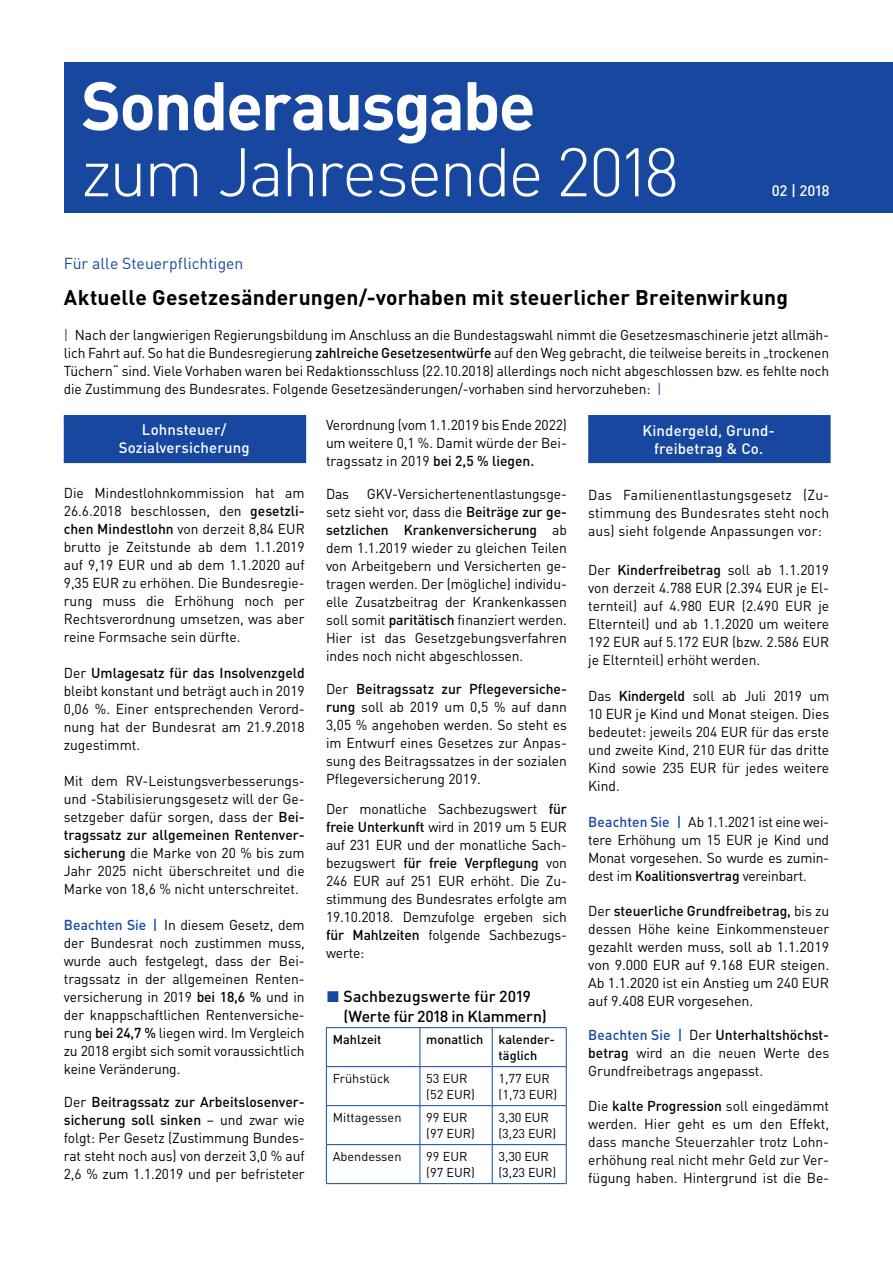
<style>
.page{position:relative;width:893px;height:1263px;background:#fff}
.page>*{position:absolute;margin:0;border:0;box-sizing:border-box;transform-origin:0 0}
.t1{font:300 67.5px "DIN Pro";letter-spacing:-.04em;color:#fff}
.t2{font:700 67.5px "DIN Pro";letter-spacing:-.03em;color:#fff}
.t3{font:700 21px "DIN Pro";letter-spacing:.01em;color:#000}
.t4{font:500 15.75px/19.5px "DIN Pro";color:#000}
.t5{font:15.75px "DIN Pro";color:#17479e}
.t6{font:500 15px/18px "DIN Pro";letter-spacing:.01em;color:#fff;text-align:center}
.t7{font:14.25px/18px "DIN Pro";color:#000;text-align:justify}
.t8{font:12.75px/16.5px "DIN Pro";color:#000}
.t9{font:500 12.75px/16.5px "DIN Pro";color:#000}
.s1{color:#17479e}
.s2{font-weight:500}
.s3{font-weight:500;color:#17479e}
</style>
<div class="page">
<div style="left:64px;top:62px;width:829px;height:151px;background:#17479e"></div>
<div style="left:64px;top:415px;width:242px;height:48px;background:#17479e"></div>
<svg style="left:327px;top:1028px;width:239px;height:155px"></svg>
<hr style="left:326px;top:1027px;width:94px;height:1px;background:#17479e">
<hr style="left:326px;top:1028px;width:1px;height:38px;background:#17479e">
<hr style="left:420px;top:1027px;width:72px;height:1px;background:#17479e">
<hr style="left:420px;top:1028px;width:1px;height:38px;background:#17479e">
<hr style="left:492px;top:1027px;width:75px;height:1px;background:#17479e">
<hr style="left:492px;top:1028px;width:1px;height:38px;background:#17479e">
<hr style="left:566px;top:1028px;width:1px;height:38px;background:#17479e">
<hr style="left:326px;top:1066px;width:94px;height:1px;background:#17479e">
<hr style="left:326px;top:1067px;width:1px;height:38px;background:#17479e">
<hr style="left:420px;top:1066px;width:72px;height:1px;background:#17479e">
<hr style="left:420px;top:1067px;width:1px;height:38px;background:#17479e">
<hr style="left:492px;top:1066px;width:75px;height:1px;background:#17479e">
<hr style="left:492px;top:1067px;width:1px;height:38px;background:#17479e">
<hr style="left:566px;top:1067px;width:1px;height:38px;background:#17479e">
<hr style="left:326px;top:1105px;width:94px;height:1px;background:#17479e">
<hr style="left:326px;top:1106px;width:1px;height:38px;background:#17479e">
<hr style="left:326px;top:1144px;width:94px;height:1px;background:#17479e">
<hr style="left:326px;top:1145px;width:1px;height:38px;background:#17479e">
<hr style="left:326px;top:1183px;width:94px;height:1px;background:#17479e">
<hr style="left:420px;top:1105px;width:72px;height:1px;background:#17479e">
<hr style="left:420px;top:1106px;width:1px;height:38px;background:#17479e">
<hr style="left:420px;top:1144px;width:72px;height:1px;background:#17479e">
<hr style="left:420px;top:1145px;width:1px;height:38px;background:#17479e">
<hr style="left:420px;top:1183px;width:72px;height:1px;background:#17479e">
<hr style="left:492px;top:1105px;width:75px;height:1px;background:#17479e">
<hr style="left:492px;top:1106px;width:1px;height:38px;background:#17479e">
<hr style="left:566px;top:1106px;width:1px;height:38px;background:#17479e">
<hr style="left:492px;top:1144px;width:75px;height:1px;background:#17479e">
<hr style="left:492px;top:1145px;width:1px;height:38px;background:#17479e">
<hr style="left:566px;top:1145px;width:1px;height:38px;background:#17479e">
<hr style="left:492px;top:1183px;width:75px;height:1px;background:#17479e">
<div style="left:588px;top:415px;width:243px;height:48px;background:#17479e"></div>
<h1 class="t2" style="left:81px;top:60px;width:456px">Sonderausgabe</h1>
<h1 class="t1" style="left:81px;top:126px;width:600px">zum Jahresende 2018</h1>
<p class="t6" style="left:772px;top:181px;width:59px">02 | 2018</p>
<p class="t5" style="left:64px;top:253px;width:181px">Für alle Steuerpflichtigen</p>
<h2 class="t3" style="left:64px;top:283px;width:726px">Aktuelle Gesetzesänderungen/-vorhaben mit steuerlicher Breitenwirkung</h2>
<p class="t7" style="left:64px;top:325px;width:767px"><span class="s1">|</span> Nach der langwierigen Regierungsbildung im Anschluss an die Bundestagswahl nimmt die Gesetzesmaschinerie jetzt allmäh&shy;lich Fahrt auf. So hat die Bundesregierung <span class="s2">zahlreiche Gesetzesentwürfe</span> auf den Weg gebracht, die teilweise bereits in „trockenen Tüchern“ sind. Viele Vorhaben waren bei Redaktionsschluss (22.10.2018) allerdings noch nicht abgeschlossen bzw. es fehlte noch die Zustimmung des Bundesrates. Folgende Gesetzesänderungen/-vorhaben sind hervorzuheben: <span class="s1">|</span></p>
<p class="t6" style="left:119px;top:420px;width:133px">Lohnsteuer/<br>Sozialversicherung</p>
<p class="t7" style="left:64px;top:483px;width:242px">Die Mindestlohnkommission hat am 26.6.2018 beschlossen, den <span class="s2">gesetzli&shy;chen Mindestlohn</span> von derzeit 8,84 EUR brutto je Zeitstunde ab dem 1.1.2019 auf 9,19 EUR und ab dem 1.1.2020 auf 9,35 EUR zu erhöhen. Die Bundesregie&shy;rung muss die Erhöhung noch per Rechtsverordnung umsetzen, was aber reine Formsache sein dürfte.</p>
<p class="t7" style="left:64px;top:663px;width:242px">Der <span class="s2">Umlagesatz für das Insolvenzgeld </span>bleibt konstant und beträgt auch in 2019<br>0,06 %. Einer entsprechenden Verord&shy;nung hat der Bundesrat am 21.9.2018 zugestimmt.</p>
<p class="t7" style="left:64px;top:771px;width:242px">Mit dem RV-Leistungsverbesserungs&shy;und -Stabilisierungsgesetz will der Ge&shy;setzgeber dafür sorgen, dass der <span class="s2">Bei&shy;tragssatz zur allgemeinen Rentenver&shy;sicherung</span> die Marke von 20 % bis zum Jahr 2025 nicht überschreitet und die Marke von 18,6 % nicht unterschreitet.</p>
<p class="t7" style="left:64px;top:915px;width:242px"><span class="s3">Beachten Sie |</span> In diesem Gesetz, dem der Bundesrat noch zustimmen muss, wurde auch festgelegt, dass der Bei&shy;tragssatz in der allgemeinen Renten&shy;versicherung in 2019 <span class="s2">bei 18,6 %</span> und in der knappschaftlichen Rentenversiche&shy;rung <span class="s2">bei 24,7 %</span> liegen wird. Im Vergleich zu 2018 ergibt sich somit voraussichtlich keine Veränderung.</p>
<p class="t7" style="left:64px;top:1092px;width:242px">Der <span class="s2">Beitragssatz zur Arbeitslosenver&shy;sicherung soll sinken</span> – und zwar wie folgt: Per Gesetz (Zustimmung Bundes&shy;rat steht noch aus) von derzeit 3,0 % auf 2,6 % zum 1.1.2019 und per befristeter</p>
<p class="t7" style="left:326px;top:415px;width:242px">Verordnung (vom 1.1.2019 bis Ende 2022) um weitere 0,1 %. Damit würde der Bei&shy;tragssatz in 2019 <span class="s2">bei 2,5 % liegen.</span></p>
<p class="t7" style="left:326px;top:484px;width:242px">Das GKV-Versichertenentlastungsge&shy;setz sieht vor, dass die <span class="s2">Beiträge zur ge&shy;setzlichen Krankenversicherung</span> ab dem 1.1.2019 wieder zu gleichen Teilen von Arbeitgebern und Versicherten ge&shy;tragen werden. Der (mögliche) individu&shy;elle Zusatzbeitrag der Krankenkassen soll somit <span class="s2">paritätisch</span> finanziert werden.<br>Hier ist das Gesetzgebungsverfahren indes noch nicht abgeschlossen.</p>
<p class="t7" style="left:326px;top:679px;width:242px">Der <span class="s2">Beitragssatz zur Pflegeversiche&shy;rung</span> soll ab 2019 um 0,5 % auf dann 3,05 % angehoben werden. So steht es im Entwurf eines Gesetzes zur Anpas&shy;sung des Beitragssatzes in der sozialen Pflegeversicherung 2019.</p>
<p class="t7" style="left:326px;top:799px;width:242px">Der monatliche Sachbezugswert <span class="s2">für freie Unterkunft</span> wird in 2019 um 5 EUR auf 231 EUR und der monatliche Sach&shy;bezugswert <span class="s2">für freie Verpflegung</span> von 246 EUR auf 251 EUR erhöht. Die Zu&shy;stimmung des Bundesrates erfolgte am 19.10.2018. Demzufolge ergeben sich <span class="s2">für Mahlzeiten</span> folgende Sachbezugs&shy;werte:</p>
<p class="t4" style="left:343px;top:986px;width:205px;text-indent:-17px"><span class="s1">◼</span> Sachbezugswerte für 2019 (Werte für 2018 in Klammern)</p>
<p class="t9" style="left:333px;top:1030px;width:50px">Mahlzeit</p>
<p class="t9" style="left:499px;top:1030px;width:58px;text-indent:-72px">monatlich kalender&shy;täglich</p>
<p class="t8" style="left:333px;top:1069px;width:59px">Frühstück</p>
<p class="t8" style="left:426px;top:1069px;width:50px">53 EUR (52 EUR)</p>
<p class="t8" style="left:499px;top:1069px;width:60px">1,77 EUR (1,73 EUR)</p>
<p class="t8" style="left:333px;top:1108px;width:70px">Mittagessen</p>
<p class="t8" style="left:426px;top:1108px;width:50px">99 EUR (97 EUR)</p>
<p class="t8" style="left:499px;top:1108px;width:59px">3,30 EUR (3,23 EUR)</p>
<p class="t8" style="left:333px;top:1147px;width:70px">Abendessen</p>
<p class="t8" style="left:426px;top:1147px;width:50px">99 EUR (97 EUR)</p>
<p class="t8" style="left:499px;top:1147px;width:59px">3,30 EUR (3,23 EUR)</p>
<p class="t6" style="left:642px;top:421px;width:134px">Kindergeld, Grund&shy;freibetrag &amp; Co.</p>
<p class="t7" style="left:588px;top:486px;width:242px">Das Familienentlastungsgesetz (Zu&shy;stimmung des Bundesrates steht noch aus) sieht folgende Anpassungen vor:</p>
<p class="t7" style="left:588px;top:561px;width:242px">Der <span class="s2">Kinderfreibetrag</span> soll ab 1.1.2019 von derzeit 4.788 EUR (2.394 EUR je El&shy;ternteil) auf 4.980 EUR (2.490 EUR je Elternteil) und ab 1.1.2020 um weitere 192 EUR auf 5.172 EUR (bzw. 2.586 EUR je Elternteil) erhöht werden.</p>
<p class="t7" style="left:588px;top:687px;width:242px">Das <span class="s2">Kindergeld</span> soll ab Juli 2019 um 10 EUR je Kind und Monat steigen. Dies bedeutet: jeweils 204 EUR für das erste und zweite Kind, 210 EUR für das dritte Kind sowie 235 EUR für jedes weitere Kind.</p>
<p class="t7" style="left:588px;top:813px;width:242px"><span class="s3">Beachten Sie |</span> Ab 1.1.2021 ist eine wei&shy;tere Erhöhung um 15 EUR je Kind und Monat vorgesehen. So wurde es zumin&shy;dest im <span class="s2">Koalitionsvertrag</span> vereinbart.</p>
<p class="t7" style="left:588px;top:901px;width:242px">Der <span class="s2">steuerliche Grundfreibetrag,</span> bis zu dessen Höhe keine Einkommensteuer gezahlt werden muss, soll ab 1.1.2019 von 9.000 EUR auf 9.168 EUR steigen.<br>Ab 1.1.2020 ist ein Anstieg um 240 EUR auf 9.408 EUR vorgesehen.</p>
<p class="t7" style="left:588px;top:1026px;width:242px"><span class="s3">Beachten Sie |</span> Der <span class="s2">Unterhaltshöchst&shy;betrag</span> wird an die neuen Werte des Grundfreibetrags angepasst.</p>
<p class="t7" style="left:588px;top:1096px;width:242px">Die <span class="s2">kalte Progression</span> soll eingedämmt werden. Hier geht es um den Effekt, dass manche Steuerzahler trotz Lohn&shy;erhöhung real nicht mehr Geld zur Ver&shy;fügung haben. Hintergrund ist die Be-</p>
</div>
